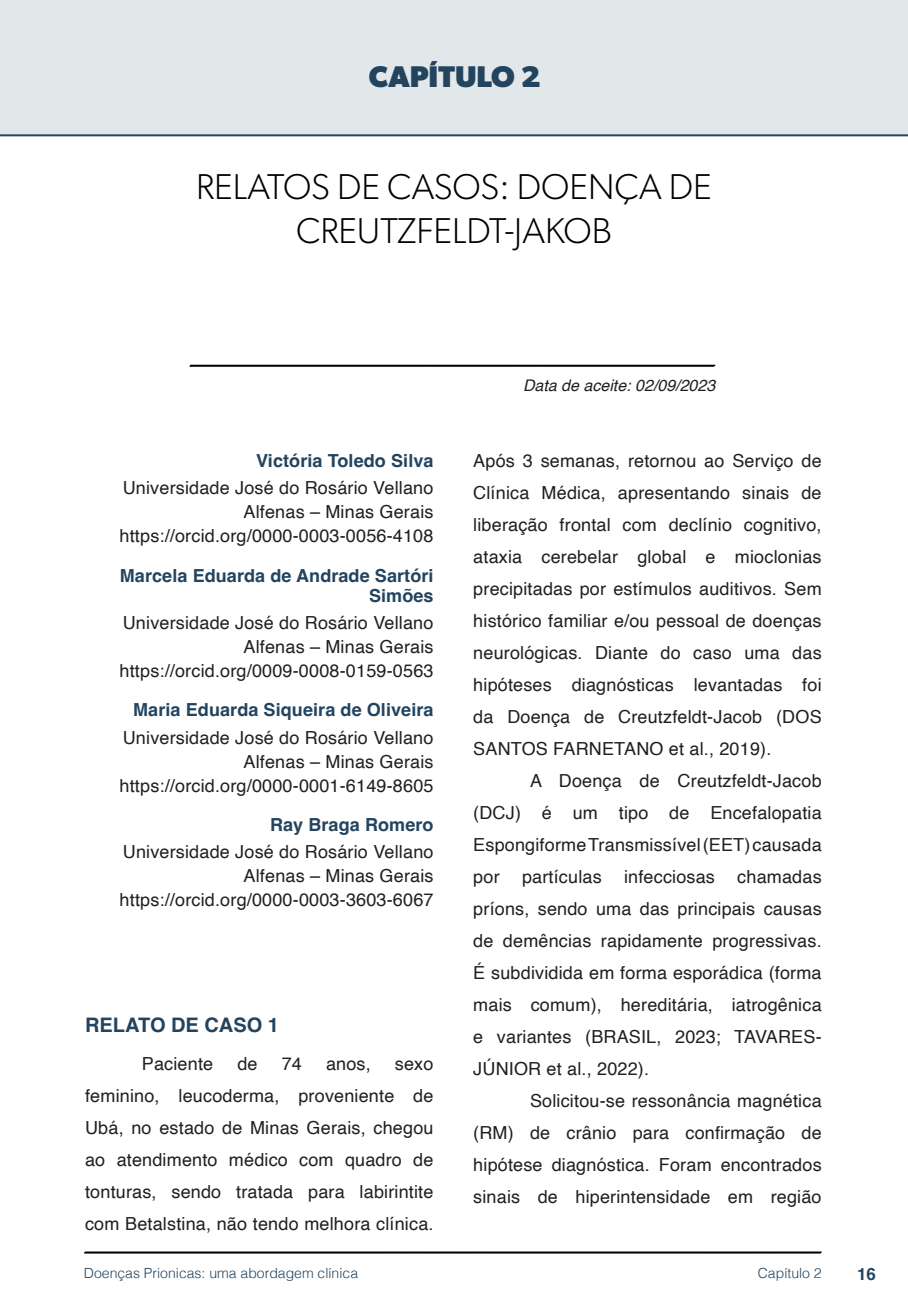
<style>
.page{position:relative;width:908px;height:1304px;background:#fff}
.page>*{position:absolute;margin:0;border:0;box-sizing:border-box;transform-origin:0 0}
.t1{font:300 36px/44px "Gibson";color:#000;text-align:center}
.t2{font:700 30px "Gibson";color:#23445f}
.t3{font:700 20px "Helvetica";color:#23445f}
.t4{font:18px/32px "Helvetica";letter-spacing:.01em;color:#231f20;text-align:right}
.t5{font:700 18px/20px "Helvetica";letter-spacing:.005em;color:#23445f;text-align:right}
.t6{font:700 16.8px "Helvetica";color:#23445f}
.t7{font:italic 16px "Helvetica";color:#231f20}
.t8{font:300 14px "Helvetica";color:#23445f}
</style>
<div class="page">
<svg style="left:84px;top:1251px;width:737px;height:3px;background:#515151"></svg>
<svg style="left:189px;top:364px;width:526px;height:3px;background:#4f4f4f"></svg>
<div style="left:0;top:0;width:907px;height:136px;background:#e2e7e9"></div>
<div style="left:44px;top:72px;width:68px;height:61px;background:#e2e7e9"></div>
<h2 class="t2" style="left:369px;top:58px;width:173px">CAPÍTULO 2</h2>
<h1 class="t1" style="left:196px;top:164px;width:517px">RELATOS DE CASOS: DOENÇA DE<br>CREUTZFELDT-JAKOB</h1>
<p class="t5" style="left:256px;top:453px;width:179px">Victória Toledo Silva</p>
<p class="t4" style="left:119px;top:477px;width:315px;line-height:24px">Universidade José do Rosário Vellano<br>Alfenas – Minas Gerais https://orcid.org/0000-0003-0056-4108</p>
<p class="t5" style="left:120px;top:567px;width:315px">Marcela Eduarda de Andrade Sartóri<br>Simões</p>
<p class="t4" style="left:119px;top:611px;width:315px;line-height:24px">Universidade José do Rosário Vellano<br>Alfenas – Minas Gerais https://orcid.org/0009-0008-0159-0563</p>
<p class="t5" style="left:133px;top:702px;width:302px">Maria Eduarda Siqueira de Oliveira</p>
<p class="t4" style="left:119px;top:726px;width:315px;line-height:24px">Universidade José do Rosário Vellano<br>Alfenas – Minas Gerais https://orcid.org/0000-0001-6149-8605</p>
<p class="t5" style="left:270px;top:817px;width:165px">Ray Braga Romero</p>
<p class="t4" style="left:120px;top:841px;width:315px;line-height:24px">Universidade José do Rosário Vellano<br>Alfenas – Minas Gerais https://orcid.org/0000-0003-3603-6067</p>
<p class="t3" style="left:85px;top:1013px;width:195px">RELATO DE CASO 1</p>
<p class="t4" style="left:142px;top:1048px;width:73px">Paciente</p>
<p class="t4" style="left:237px;top:1048px;width:22px">de</p>
<p class="t4" style="left:281px;top:1048px;width:22px">74</p>
<p class="t4" style="left:326px;top:1048px;width:46px">anos,</p>
<p class="t4" style="left:85px;top:1048px;width:350px;text-align:justify;text-indent:310px">sexo feminino, leucoderma, proveniente de Ubá, no estado de Minas Gerais, chegou ao atendimento médico com quadro de tonturas, sendo tratada para labirintite com Betalstina, não tendo melhora clínica.</p>
<p class="t7" style="left:523px;top:373px;width:194px">Data de aceite: 02/09/2023</p>
<p class="t4" style="left:473px;top:445px;width:350px;text-align:justify">Após 3 semanas, retornou ao Serviço de Clínica Médica, apresentando sinais de liberação frontal com declínio cognitivo, ataxia cerebelar global e mioclonias precipitadas por estímulos auditivos. Sem histórico familiar e/ou pessoal de doenças neurológicas. Diante do caso uma das hipóteses diagnósticas levantadas foi da Doença de Creutzfeldt-Jacob (DOS SANTOS FARNETANO et al., 2019).</p>
<p class="t4" style="left:473px;top:765px;width:350px;text-align:justify;text-indent:57px">A Doença de Creutzfeldt-Jacob (DCJ) é um tipo de Encefalopatia Espongiforme Transmissível (EET) causada por partículas infecciosas chamadas príons, sendo uma das principais causas de demências rapidamente progressivas.<br>É subdividida em forma esporádica (forma mais comum), hereditária, iatrogênica e variantes (BRASIL, 2023; TAVARES-JÚNIOR et al., 2022).</p>
<p class="t4" style="left:473px;top:1085px;width:350px;text-align:justify;text-indent:57px">Solicitou-se ressonância magnética (RM) de crânio para confirmação de hipótese diagnóstica. Foram encontrados sinais de hiperintensidade em região</p>
<p class="t8" style="left:84px;top:1261px;width:275px">Doenças Prionicas: uma abordagem clínica</p>
<p class="t8" style="left:757px;top:1261px;width:65px">Capítulo 2</p>
<p class="t6" style="left:856px;top:1264px;width:20px">16</p>
</div>
